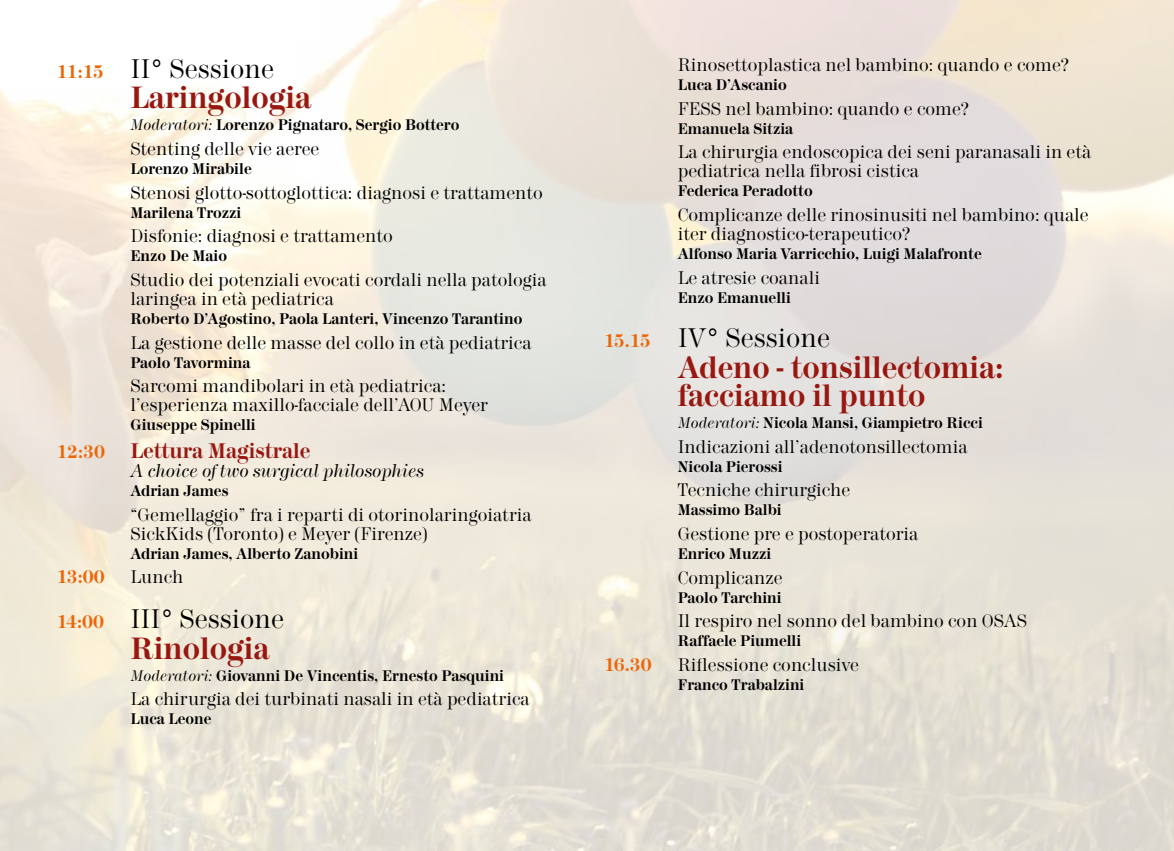
<style>
.page{position:relative;width:1174px;height:851px;background:#fff}
.page>*{position:absolute;margin:0;border:0;box-sizing:border-box;transform-origin:0 0}
.t1{font:700 32px/28px "Modern Two Sixtn ITC";color:#981711;scale:.9 1}
.t2{font:300 28px "Modern Two Sixtn ITC";color:#000;scale:.9 1}
.t3{font:700 22px "Modern Two Sixtn ITC";color:#981711;scale:.9 1}
.t4{font:300 19px/19px "Modern Two Sixtn ITC";color:#000;scale:.9 1}
.t5{font:italic 300 19px "Modern Two Sixtn ITC";color:#000;scale:.9 1}
.t6{font:700 19px "Modern Two Sixtn ITC";letter-spacing:-.025em;color:#ec6608;scale:.9 1}
.t7{font:700 16px "Modern Two Sixtn ITC";color:#000;scale:.9 1}
.s1{font-weight:700;font-size:19px;color:#ec6608}
.s2{font-weight:300;font-style:italic}
.s3{font-size:19px;color:#ec6608}
</style>
<div class="page">
<h2 class="t2" style="left:57px;top:53px;width:243px"><span class="s1">11:15</span> II° Sessione</h2>
<h1 class="t1" style="left:130px;top:84px;width:202px">Laringologia</h1>
<p class="t7" style="left:130px;top:116px;width:367px"><span class="s2">Moderatori:</span> Lorenzo Pignataro, Sergio Bottero</p>
<p class="t4" style="left:130px;top:139px;width:211px">Stenting delle vie aeree</p>
<p class="t7" style="left:130px;top:160px;width:136px">Lorenzo Mirabile</p>
<p class="t4" style="left:130px;top:183px;width:460px">Stenosi glotto-sottoglottica: diagnosi e trattamento</p>
<p class="t7" style="left:130px;top:203px;width:125px">Marilena Trozzi</p>
<p class="t4" style="left:130px;top:227px;width:293px">Disfonie: diagnosi e trattamento</p>
<p class="t7" style="left:130px;top:247px;width:109px">Enzo De Maio</p>
<p class="t4" style="left:130px;top:270px;width:464px">Studio dei potenziali evocati cordali nella patologia laringea in età pediatrica</p>
<p class="t7" style="left:130px;top:309px;width:437px">Roberto D’Agostino, Paola Lanteri, Vincenzo Tarantino</p>
<p class="t4" style="left:130px;top:333px;width:447px">La gestione delle masse del collo in età pediatrica</p>
<p class="t7" style="left:130px;top:353px;width:135px">Paolo Tavormina</p>
<p class="t4" style="left:130px;top:377px;width:399px">Sarcomi mandibolari in età pediatrica: l’esperienza maxillo-facciale dell’AOU Meyer</p>
<p class="t7" style="left:130px;top:416px;width:141px">Giuseppe Spinelli</p>
<p class="t3" style="left:57px;top:438px;width:283px"><span class="s3">12:30</span> Lettura Magistrale</p>
<p class="t5" style="left:130px;top:460px;width:327px">A choice of two surgical philosophies</p>
<p class="t7" style="left:130px;top:481px;width:110px">Adrian James</p>
<p class="t4" style="left:130px;top:505px;width:447px">“Gemellaggio” fra i reparti di otorinolaringoiatria<br>SickKids (Toronto) e Meyer (Firenze)</p>
<p class="t7" style="left:130px;top:544px;width:255px">Adrian James, Alberto Zanobini</p>
<p class="t6" style="left:57px;top:566px;width:55px">13:00</p>
<p class="t4" style="left:130px;top:567px;width:60px">Lunch</p>
<h2 class="t2" style="left:57px;top:602px;width:254px"><span class="s1">14:00</span> III° Sessione</h2>
<h1 class="t1" style="left:130px;top:634px;width:156px">Rinologia</h1>
<p class="t7" style="left:130px;top:666px;width:417px"><span class="s2">Moderatori:</span> Giovanni De Vincentis, Ernesto Pasquini</p>
<p class="t4" style="left:130px;top:689px;width:445px">La chirurgia dei turbinati nasali in età pediatrica</p>
<p class="t7" style="left:130px;top:709px;width:91px">Luca Leone</p>
<p class="t4" style="left:677px;top:55px;width:436px">Rinosettoplastica nel bambino: quando e come?</p>
<p class="t7" style="left:677px;top:76px;width:123px">Luca D’Ascanio</p>
<p class="t4" style="left:677px;top:99px;width:325px">FESS nel bambino: quando e come?</p>
<p class="t7" style="left:677px;top:119px;width:130px">Emanuela Sitzia</p>
<p class="t4" style="left:677px;top:143px;width:461px">La chirurgia endoscopica dei seni paranasali in età pediatrica nella fibrosi cistica</p>
<p class="t7" style="left:677px;top:182px;width:151px">Federica Peradotto</p>
<p class="t4" style="left:677px;top:205px;width:458px">Complicanze delle rinosinusiti nel bambino: quale iter diagnostico-terapeutico?</p>
<p class="t7" style="left:677px;top:245px;width:339px">Alfonso Maria Varricchio, Luigi Malafronte</p>
<p class="t4" style="left:677px;top:268px;width:160px">Le atresie coanali</p>
<p class="t7" style="left:677px;top:288px;width:127px">Enzo Emanuelli</p>
<h2 class="t2" style="left:604px;top:322px;width:252px"><span class="s1">15.15</span> IV° Sessione</h2>
<h1 class="t1" style="left:677px;top:354px;width:363px">Adeno - tonsillectomia: facciamo il punto</h1>
<p class="t7" style="left:677px;top:413px;width:340px"><span class="s2">Moderatori:</span> Nicola Mansi, Giampietro Ricci</p>
<p class="t4" style="left:677px;top:437px;width:323px">Indicazioni all’adenotonsillectomia</p>
<p class="t7" style="left:677px;top:457px;width:118px">Nicola Pierossi</p>
<p class="t4" style="left:677px;top:480px;width:193px">Tecniche chirurgiche</p>
<p class="t7" style="left:677px;top:501px;width:117px">Massimo Balbi</p>
<p class="t4" style="left:677px;top:524px;width:269px">Gestione pre e postoperatoria</p>
<p class="t7" style="left:677px;top:544px;width:105px">Enrico Muzzi</p>
<p class="t4" style="left:677px;top:568px;width:118px">Complicanze</p>
<p class="t7" style="left:677px;top:588px;width:117px">Paolo Tarchini</p>
<p class="t4" style="left:677px;top:611px;width:390px">Il respiro nel sonno del bambino con OSAS</p>
<p class="t7" style="left:677px;top:632px;width:139px">Raffaele Piumelli</p>
<p class="t6" style="left:604px;top:654px;width:54px">16.30</p>
<p class="t4" style="left:677px;top:655px;width:203px">Riflessione conclusive</p>
<p class="t7" style="left:677px;top:675px;width:142px">Franco Trabalzini</p>
</div>
